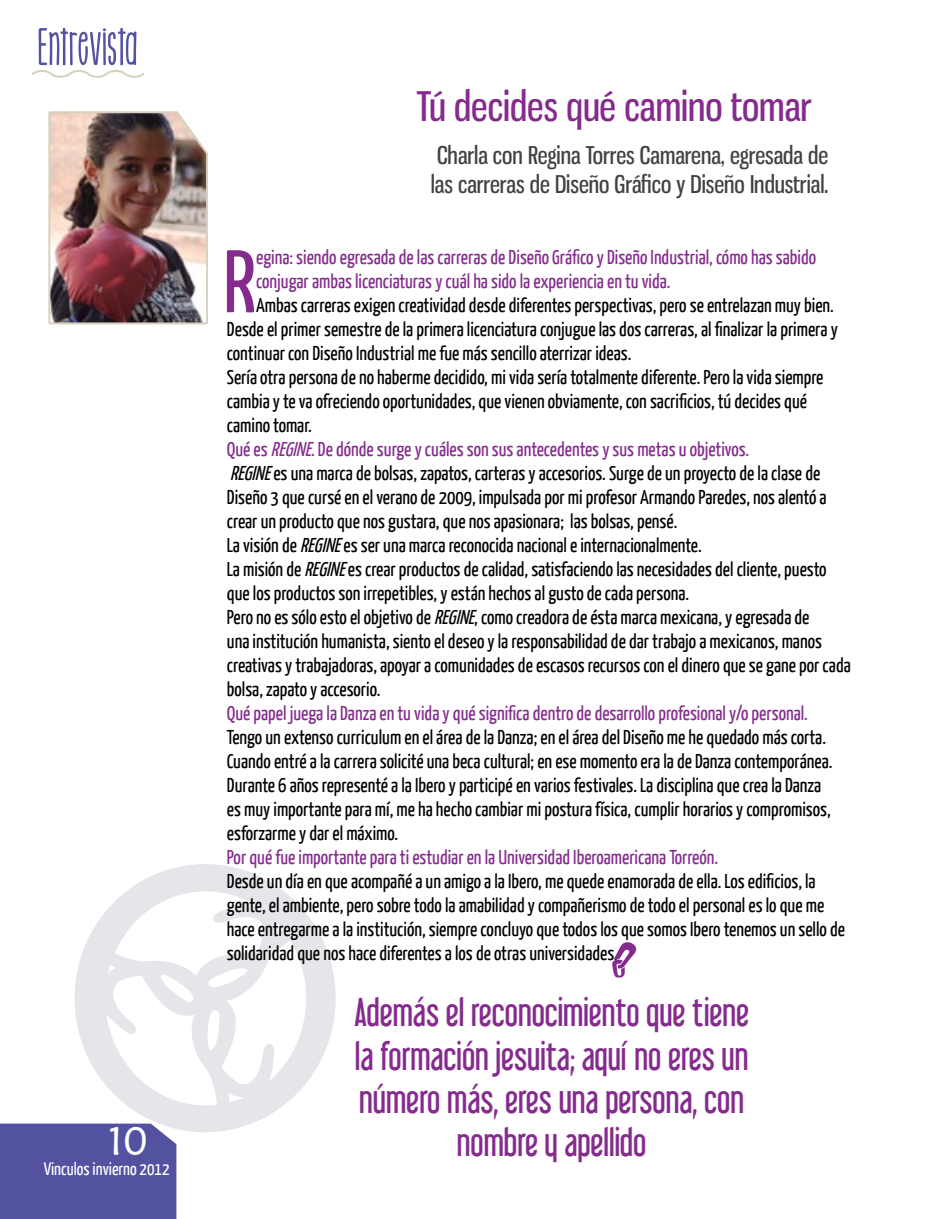
<style>
.page{position:relative;width:936px;height:1219px;background:#fff}
.page>*{position:absolute;margin:0;border:0;box-sizing:border-box;transform-origin:0 0}
.t1{font:88.6px "Yanone Kaffeesatz";color:#852b8e}
.t2{font:50px "KG How Many Times";color:#5252a0}
.t3{font:40px "Gnuolane Rg";color:#852b8e}
.t4{font:40px "Maiandra GD";color:#fff}
.t5{font:36px/43.2px "Libel Suit";color:#852b8e;text-align:center}
.t6{font:24px/28.8px "Gnuolane Rg";color:#414042}
.t7{font:20px/24px "Yanone Kaffeesatz";color:#000}
.t8{font:20px/24px "Yanone Kaffeesatz";color:#852b8e}
.t9{font:18px "Yanone Kaffeesatz";color:#fff}
.s1{color:#852b8e}
.s2{font-style:italic;color:#852b8e}
.s3{font-style:italic}
</style>
<div class="page">
<svg style="left:74px;top:864px;width:262px;height:268px"></svg>
<div style="left:0;top:1124px;width:176px;height:95px;background:#5252a0"></div>
<svg style="left:32px;top:70px;width:113px;height:8px"></svg>
<img style="left:48px;top:111px;width:160px;height:214px">
<svg style="left:612px;top:942px;width:25px;height:35px"></svg>
<h2 class="t2" style="left:38px;top:20px;width:101px">Entrevista</h2>
<h3 class="t4" style="left:108px;top:1117px;width:41px">10</h3>
<p class="t9" style="left:44px;top:1158px;width:127px">Vinculos invierno 2012</p>
<h3 class="t3" style="left:417px;top:82px;width:396px">Tú decides qué camino tomar</h3>
<p class="t6" style="left:431px;top:141px;width:399px">Charla con Regina Torres Camarena, egresada de las carreras de Diseño Gráfico y Diseño Industrial.</p>
<h1 class="t1" style="left:223px;top:227px;width:35px">R</h1>
<p class="t8" style="left:256px;top:245px;width:561px">egina: siendo egresada de las carreras de Diseño Gráfico y Diseño Industrial, cómo has sabido conjugar ambas licenciaturas y cuál ha sido la experiencia en tu vida.</p>
<p class="t7" style="left:227px;top:293px;width:625px;text-indent:29px">Ambas carreras exigen creatividad desde diferentes perspectivas, pero se entrelazan muy bien.<br>Desde el primer semestre de la primera licenciatura conjugue las dos carreras, al finalizar la primera y continuar con Diseño Industrial me fue más sencillo aterrizar ideas.<br>Sería otra persona de no haberme decidido, mi vida sería totalmente diferente. Pero la vida siempre cambia y te va ofreciendo oportunidades, que vienen obviamente, con sacrificios, tú decides qué camino tomar.<br><span class="s1">Qué es</span> <span class="s2">REGINE</span><span class="s1">. De dónde surge y cuáles son sus antecedentes y sus metas u objetivos.<br></span><span class="s3">REGINE</span>es una marca de bolsas, zapatos, carteras y accesorios. Surge de un proyecto de la clase de Diseño 3 que cursé en el verano de 2009, impulsada por mi profesor Armando Paredes, nos alentó a crear un producto que nos gustara, que nos apasionara; las bolsas, pensé.<br>La visión de <span class="s3">REGINE</span>es ser una marca reconocida nacional e internacionalmente.<br>La misión de <span class="s3">REGINE</span>es crear productos de calidad, satisfaciendo las necesidades del cliente, puesto que los productos son irrepetibles, y están hechos al gusto de cada persona.<br>Pero no es sólo esto el objetivo de <span class="s3">REGINE</span>, como creadora de ésta marca mexicana, y egresada de<br>una institución humanista, siento el deseo y la responsabilidad de dar trabajo a mexicanos, manos creativas y trabajadoras, apoyar a comunidades de escasos recursos con el dinero que se gane por cada bolsa, zapato y accesorio.</p>
<p class="t8" style="left:227px;top:701px;width:582px">Qué papel juega la Danza en tu vida y qué significa dentro de desarrollo profesional y/o personal.</p>
<p class="t7" style="left:227px;top:725px;width:607px">Tengo un extenso curriculum en el área de la Danza; en el área del Diseño me he quedado más corta.<br>Cuando entré a la carrera solicité una beca cultural; en ese momento era la de Danza contemporánea.<br>Durante 6 años representé a la Ibero y participé en varios festivales. La disciplina que crea la Danza es muy importante para mí, me ha hecho cambiar mi postura física, cumplir horarios y compromisos, esforzarme y dar el máximo.</p>
<p class="t8" style="left:227px;top:845px;width:492px">Por qué fue importante para ti estudiar en la Universidad Iberoamericana Torreón.</p>
<p class="t7" style="left:227px;top:869px;width:619px">Desde un día en que acompañé a un amigo a la Ibero, me quede enamorada de ella. Los edificios, la gente, el ambiente, pero sobre todo la amabilidad y compañerismo de todo el personal es lo que me hace entregarme a la institución, siempre concluyo que todos los que somos Ibero tenemos un sello de solidaridad que nos hace diferentes a los de otras universidades.</p>
<h3 class="t5" style="left:354px;top:991px;width:396px">Además el reconocimiento que tiene la formación jesuita; aquí no eres un número más, eres una persona, con nombre y apellido</h3>
</div>
